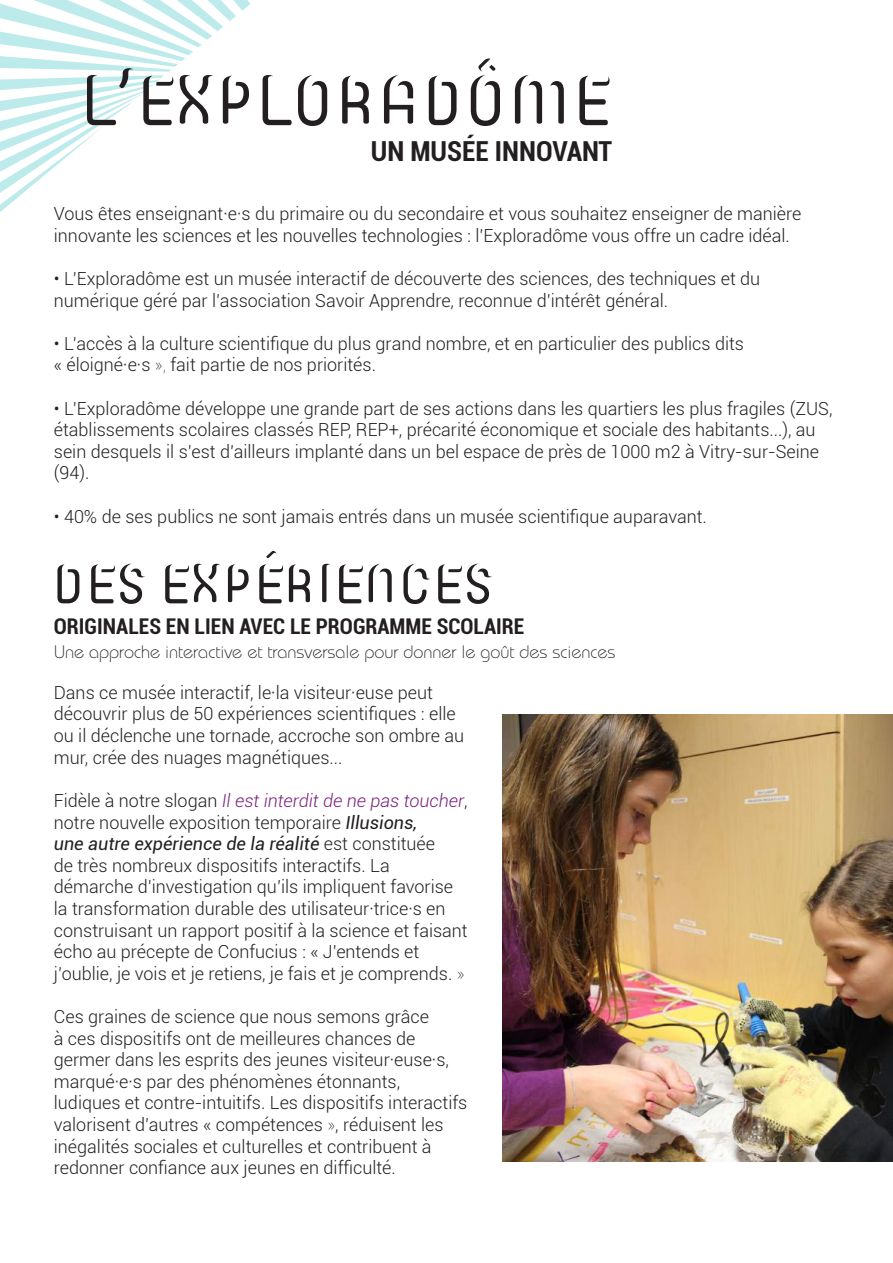
<style>
.page{position:relative;width:893px;height:1263px;background:#fff}
.page>*{position:absolute;margin:0;border:0;box-sizing:border-box;transform-origin:0 0}
.t1{font:70.5px "Core Escher A Left";color:#231f20}
.t2{font:55.65px "Core Escher A Left";color:#231f20}
.t3{font:700 condensed 27.6px "Roboto";color:#231f20}
.t4{font:700 condensed 21.75px "Roboto";color:#231f20}
.t5{font:300 18px/21.6px "Roboto";color:#231f20}
.t6{font:300 18px "Bauhaus";color:#231f20}
.s1{font-weight:100}
.s2{font-style:italic;color:#791f7a}
.s3{font-weight:400;font-style:italic}
</style>
<div class="page">
<svg style="left:0;top:0;width:250px;height:212px"></svg>
<img style="left:502px;top:714px;width:391px;height:447px">
<h1 class="t1" style="left:82px;top:49px;width:531px">L’EXPLORADÔME</h1>
<h3 class="t3" style="left:371px;top:132px;width:243px">UN MUSÉE INNOVANT</h3>
<p class="t5" style="left:54px;top:202px;width:749px">Vous êtes enseignant·e·s du primaire ou du secondaire et vous souhaitez enseigner de manière innovante les sciences et les nouvelles technologies : l’Exploradôme vous offre un cadre idéal.</p>
<p class="t5" style="left:54px;top:267px;width:708px">• L’Exploradôme est un musée interactif de découverte des sciences, des techniques et du numérique géré par l’association Savoir Apprendre, reconnue d’intérêt général.</p>
<p class="t5" style="left:54px;top:332px;width:692px">• L’accès à la culture scientifique du plus grand nombre, et en particulier des publics dits « éloigné·e·s <span class="s1">»,</span> fait partie de nos priorités.</p>
<p class="t5" style="left:54px;top:397px;width:780px">• L’Exploradôme développe une grande part de ses actions dans les quartiers les plus fragiles (ZUS, établissements scolaires classés REP, REP+, précarité économique et sociale des habitants...), au sein desquels il s’est d’ailleurs implanté dans un bel espace de près de 1000 m2 à Vitry-sur-Seine (94).</p>
<p class="t5" style="left:54px;top:505px;width:654px">• 40% de ses publics ne sont jamais entrés dans un musée scientifique auparavant.</p>
<h2 class="t2" style="left:54px;top:543px;width:444px">DES EXPÉRIENCES</h2>
<p class="t4" style="left:54px;top:611px;width:472px">ORIGINALES EN LIEN AVEC LE PROGRAMME SCOLAIRE</p>
<p class="t6" style="left:54px;top:641px;width:563px">Une approche interactive et transversale pour donner le goût des sciences</p>
<p class="t5" style="left:54px;top:681px;width:412px">Dans ce musée interactif, le·la visiteur·euse peut découvrir plus de 50 expériences scientifiques : elle ou il déclenche une tornade, accroche son ombre au mur, crée des nuages magnétiques...</p>
<p class="t5" style="left:54px;top:789px;width:415px">Fidèle à notre slogan <span class="s2">Il est interdit de ne pas toucher</span>, notre nouvelle exposition temporaire <span class="s3">Illusions,<br>une autre expérience de la réalité</span> est constituée<br>de très nombreux dispositifs interactifs. La démarche d’investigation qu’ils impliquent favorise la transformation durable des utilisateur·trice·s en construisant un rapport positif à la science et faisant écho au précepte de Confucius : « J’entends et j’oublie, je vois et je retiens, je fais et je comprends. <span class="s1">»</span></p>
<p class="t5" style="left:54px;top:1005px;width:415px">Ces graines de science que nous semons grâce<br>à ces dispositifs ont de meilleures chances de germer dans les esprits des jeunes visiteur·euse·s, marqué·e·s par des phénomènes étonnants, ludiques et contre-intuitifs. Les dispositifs interactifs valorisent d’autres « compétences <span class="s1">»</span>, réduisent les inégalités sociales et culturelles et contribuent à redonner confiance aux jeunes en difficulté.</p>
</div>
